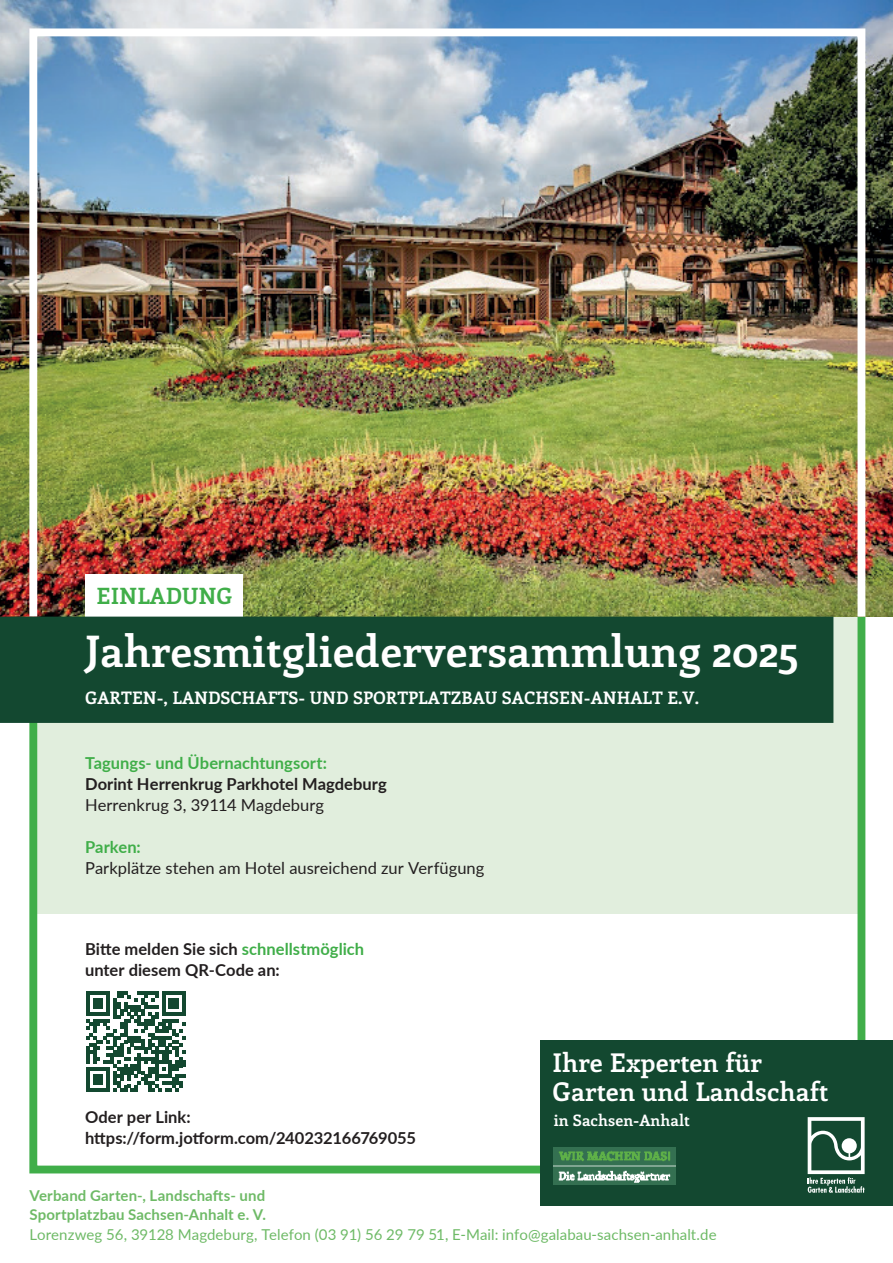
<style>
.page{position:relative;width:893px;height:1263px;background:#fff}
.page>*{position:absolute;margin:0;border:0;box-sizing:border-box;transform-origin:0 0}
.t1{font:700 43.5px "Enriqueta";color:#fff}
.t2{font:700 25.8px/28.7px "Enriqueta";color:#fff}
.t3{font:700 22.5px "Enriqueta";color:#40ae49}
.t4{font:700 17.25px "Enriqueta";color:#fff}
.Fließtext{font:700 16.5px "Lato";letter-spacing:.005em;color:#231f20}
.Fließtext-2{font:16.5px "Lato";color:#231f20}
.Fließtext-3{font:700 16.5px "Lato";letter-spacing:.005em;color:#40ae49}
.t5{font:700 15.75px "Enriqueta";color:#fff}
.Fließtext-4{font:15px "Lato";letter-spacing:.005em;color:#6eba66}
.Fließtext-5{font:700 15px "Lato";letter-spacing:.01em;color:#6eba66}
.s1{color:#40ae49}
</style>
<div class="page">
<svg style="left:29px;top:617px;width:837px;height:557px"></svg>
<img style="left:0;top:0;width:893px;height:617px">
<div style="left:29px;top:28px;width:836px;height:592px;border:8px solid #fff"></div>
<div style="left:540px;top:1040px;width:353px;height:166px;background:#134830"></div>
<svg style="left:808px;top:1117px;width:57px;height:76px"></svg>
<img style="left:554px;top:1148px;width:122px;height:36px">
<div style="left:85px;top:574px;width:157px;height:43px;background:#fff"></div>
<div style="left:0;top:617px;width:833px;height:106px;background:#134830"></div>
<svg style="left:86px;top:991px;width:100px;height:100px"></svg>
<p class="t3" style="left:97px;top:579px;width:138px">EINLADUNG</p>
<p class="t1" style="left:85px;top:620px;width:715px">Jahresmitgliederversammlung 2025</p>
<p class="t4" style="left:85px;top:685px;width:615px">GARTEN-, LANDSCHAFTS- UND SPORTPLATZBAU SACHSEN-ANHALT E.V.</p>
<p class="Fließtext-3" style="left:85px;top:751px;width:244px">Tagungs- und Übernachtungsort:</p>
<p class="Fließtext" style="left:85px;top:772px;width:303px">Dorint Herrenkrug Parkhotel Magdeburg</p>
<p class="Fließtext-2" style="left:85px;top:793px;width:240px">Herrenkrug 3, 39114 Magdeburg</p>
<p class="Fließtext-3" style="left:85px;top:835px;width:57px">Parken:</p>
<p class="Fließtext-2" style="left:85px;top:856px;width:401px">Parkplätze stehen am Hotel ausreichend zur Verfügung</p>
<p class="Fließtext" style="left:85px;top:937px;width:281px">Bitte melden Sie sich <span class="s1">schnellstmöglich</span></p>
<p class="Fließtext" style="left:85px;top:958px;width:196px">unter diesem QR-Code an:</p>
<p class="Fließtext" style="left:85px;top:1105px;width:107px">Oder per Link:</p>
<p class="Fließtext" style="left:85px;top:1126px;width:332px">https://form.jotform.com/240232166769055</p>
<p class="t2" style="left:552px;top:1047px;width:277px">Ihre Experten für<br>Garten und Landschaft</p>
<p class="t5" style="left:554px;top:1108px;width:137px">in Sachsen-Anhalt</p>
<p class="Fließtext-5" style="left:29px;top:1184px;width:237px">Verband Garten-, Landschafts- und</p>
<p class="Fließtext-5" style="left:29px;top:1203px;width:238px">Sportplatzbau Sachsen-Anhalt e. V.</p>
<p class="Fließtext-4" style="left:29px;top:1223px;width:689px">Lorenzweg 56, 39128 Magdeburg, Telefon (03 91) 56 29 79 51, E-Mail: info@galabau-sachsen-anhalt.de</p>
</div>
